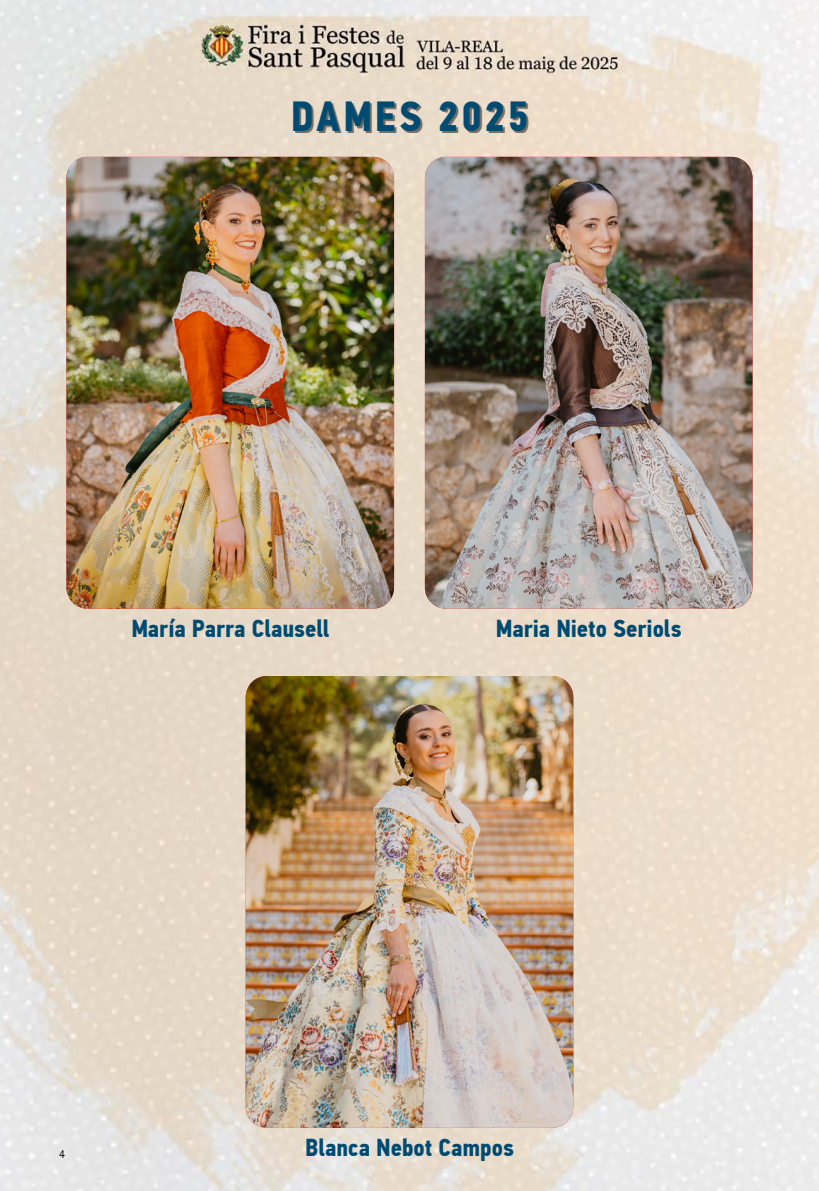
<style>
.page{position:relative;width:819px;height:1191px;background:#fff}
.page>*{position:absolute;margin:0;border:0;box-sizing:border-box;transform-origin:0 0}
.t1{font:700 42px "PF Din Text Cond Pro";letter-spacing:.065em;color:#004b72}
.t2{font:700 24.5px "PF Din Text Cond Pro";color:#004b72}
.t3{font:12.25px "Rotis Sans Serif";color:#000;scale:.95 1}
</style>
<div class="page">
<img style="left:0;top:0;width:819px;height:1191px">
<div style="left:295px;top:103px;width:233px;height:30px;background:#000;opacity:.5"></div>
<img style="left:66px;top:157px;width:328px;height:451px">
<img style="left:425px;top:157px;width:327px;height:451px">
<img style="left:246px;top:676px;width:327px;height:451px">
<h1 class="t1" style="left:291px;top:99px;width:239px">DAMES 2025</h1>
<p class="t2" style="left:131px;top:618px;width:199px">María Parra Clausell</p>
<p class="t2" style="left:496px;top:618px;width:187px">Maria Nieto Seriols</p>
<p class="t3" style="left:59px;top:1146px;width:8px">4</p>
<p class="t2" style="left:305px;top:1137px;width:210px">Blanca Nebot Campos</p>
</div>
